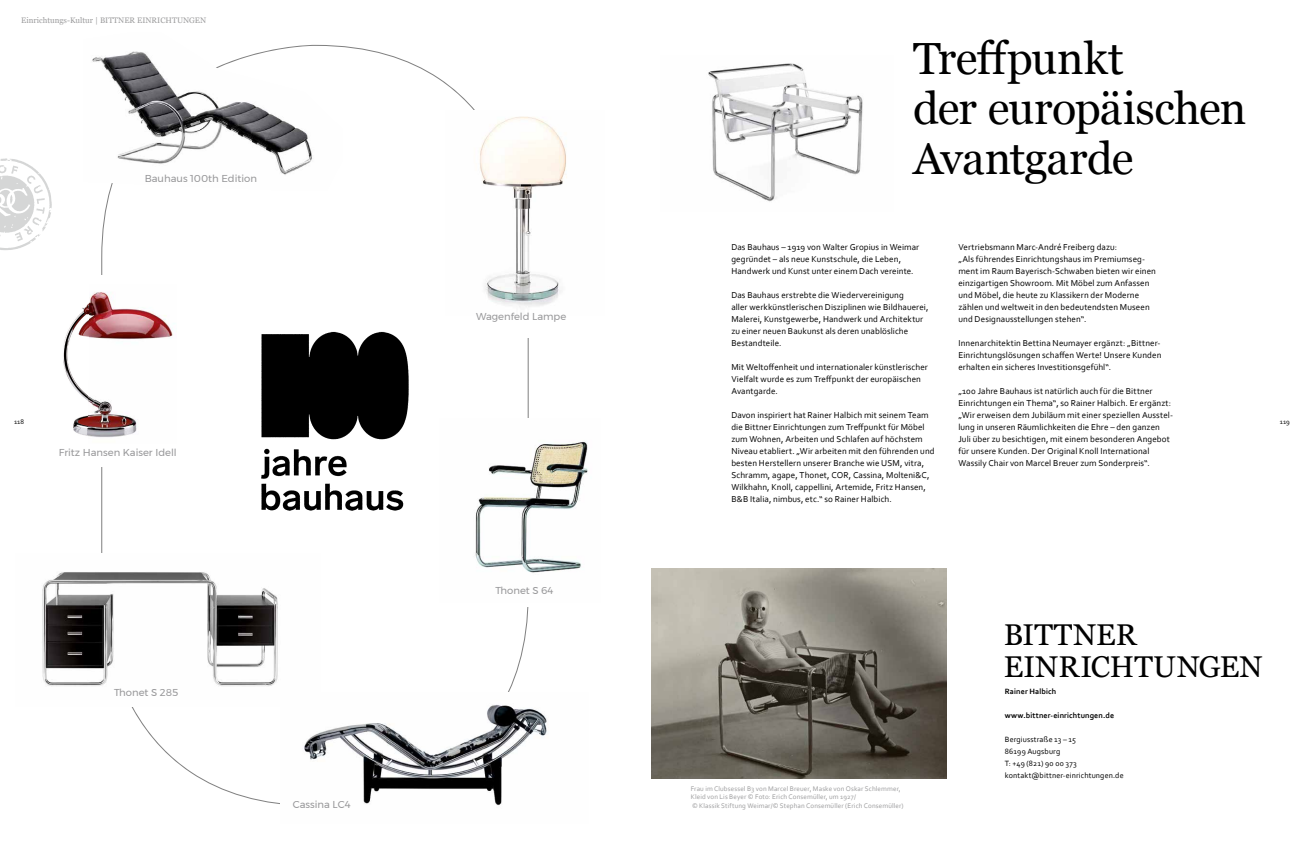
<style>
.page{position:relative;width:1304px;height:851px;background:#fff}
.page>*{position:absolute;margin:0;border:0;box-sizing:border-box;transform-origin:0 0}
.t1{font:45px/50px "Georgia";letter-spacing:-.015em;color:#000}
.t2{font:30px/32px "Georgia";letter-spacing:.005em;color:#000}
.t3{font:10px "Montserrat";color:#98989a}
.t4{font:9px/12px "Corbel";letter-spacing:.01em;color:#000}
.t5{font:8px/12px "Corbel";letter-spacing:.015em;color:#000}
.t6{font:700 8px "Corbel";letter-spacing:.015em;color:#000}
.t7{font:8px "Georgia";color:#9c9c9d}
.t8{font:7px/8.4px "Corbel";letter-spacing:.015em;color:#9c9c9d}
.t9{font:7px "Corbel";color:#000}
</style>
<div class="page">
<img style="left:708px;top:63px;width:155px;height:139px">
<img style="left:261px;top:331px;width:148px;height:180px">
<img style="left:479px;top:116px;width:88px;height:191px">
<img style="left:475px;top:442px;width:113px;height:131px">
<img style="left:304px;top:704px;width:243px;height:102px">
<img style="left:42px;top:572px;width:278px;height:134px">
<img style="left:63px;top:292px;width:110px;height:145px">
<img style="left:92px;top:44px;width:251px;height:147px">
<svg style="left:0;top:158px;width:52px;height:92px"></svg>
<img style="left:652px;top:568px;width:294px;height:210px">
<p class="t7" style="left:21px;top:14px;width:187px">Einrichtungs-Kultur | BITTNER EINRICHTUNGEN</p>
<p class="t3" style="left:145px;top:171px;width:114px">Bauhaus 100th Edition</p>
<h1 class="t1" style="left:913px;top:31px;width:335px">Treffpunkt<br>der europäischen<br>Avantgarde</h1>
<p class="t4" style="left:958px;top:240px;width:199px">Vertriebsmann Marc-André Freiberg dazu:<br>„Als führendes Einrichtungshaus im Premiumseg&shy;ment im Raum Bayerisch-Schwaben bieten wir einen einzigartigen Showroom. Mit Möbel zum Anfassen und Möbel, die heute zu Klassikern der Moderne zählen und weltweit in den bedeutendsten Museen und Designausstellungen stehen“.</p>
<p class="t4" style="left:958px;top:336px;width:204px;text-align:justify">Innenarchitektin Bettina Neumayer ergänzt: „Bittner-Einrichtungslösungen schaffen Werte! Unsere Kunden erhalten ein sicheres Investitionsgefühl“.</p>
<p class="t4" style="left:958px;top:384px;width:216px">„100 Jahre Bauhaus ist natürlich auch für die Bittner Einrichtungen ein Thema“, so Rainer Halbich. Er ergänzt: „Wir erweisen dem Jubiläum mit einer speziellen Ausstel&shy;lung in unseren Räumlichkeiten die Ehre – den ganzen Juli über zu besichtigen, mit einem besonderen Angebot für unsere Kunden. Der Original Knoll International Wassily Chair von Marcel Breuer zum Sonderpreis“.</p>
<p class="t4" style="left:731px;top:240px;width:189px">Das Bauhaus – 1919 von Walter Gropius in Weimar gegründet – als neue Kunstschule, die Leben,<br>Handwerk und Kunst unter einem Dach vereinte.</p>
<p class="t4" style="left:731px;top:288px;width:199px">Das Bauhaus erstrebte die Wiedervereinigung<br>aller werkkünstlerischen Disziplinen wie Bildhauerei, Malerei, Kunstgewerbe, Handwerk und Architektur zu einer neuen Baukunst als deren unablösliche Bestandteile.</p>
<p class="t4" style="left:731px;top:360px;width:198px">Mit Weltoffenheit und internationaler künstlerischer<br>Vielfalt wurde es zum Treffpunkt der europäischen<br>Avantgarde.</p>
<p class="t4" style="left:731px;top:408px;width:205px">Davon inspiriert hat Rainer Halbich mit seinem Team die Bittner Einrichtungen zum Treffpunkt für Möbel zum Wohnen, Arbeiten und Schlafen auf höchstem Niveau etabliert. „Wir arbeiten mit den führenden und besten Herstellern unserer Branche wie USM, vitra, Schramm, agape, Thonet, COR, Cassina, Molteni&amp;C, Wilkhahn, Knoll, cappellini, Artemide, Fritz Hansen, B&amp;B Italia, nimbus, etc.“ so Rainer Halbich.</p>
<p class="t3" style="left:476px;top:309px;width:92px">Wagenfeld Lampe</p>
<p class="t9" style="left:14px;top:417px;width:11px">118</p>
<p class="t9" style="left:1280px;top:417px;width:11px">119</p>
<p class="t3" style="left:59px;top:445px;width:120px">Fritz Hansen Kaiser Idell</p>
<p class="t3" style="left:114px;top:684px;width:66px">Thonet S 285</p>
<p class="t3" style="left:293px;top:796px;width:59px">Cassina LC4</p>
<p class="t3" style="left:495px;top:582px;width:60px">Thonet S 64</p>
<p class="t8" style="left:691px;top:784px;width:214px">Frau im Clubsessel B3 von Marcel Breuer, Maske von Oskar Schlemmer,<br>Kleid von Lis Beyer © Foto: Erich Consemüller, um 1927/<br>© Klassik Stiftung Weimar/© Stephan Consemüller (Erich Consemüller)</p>
<h2 class="t2" style="left:1004px;top:617px;width:260px">BITTNER<br>EINRICHTUNGEN</h2>
<p class="t6" style="left:1005px;top:686px;width:53px">Rainer Halbich</p>
<p class="t6" style="left:1005px;top:710px;width:111px">www.bittner-einrichtungen.de</p>
<p class="t5" style="left:1005px;top:733px;width:120px">Bergiusstraße 13 – 15<br>86199 Augsburg<br>T: +49 (821) 90 00 373 kontakt@bittner-einrichtungen.de</p>
</div>
